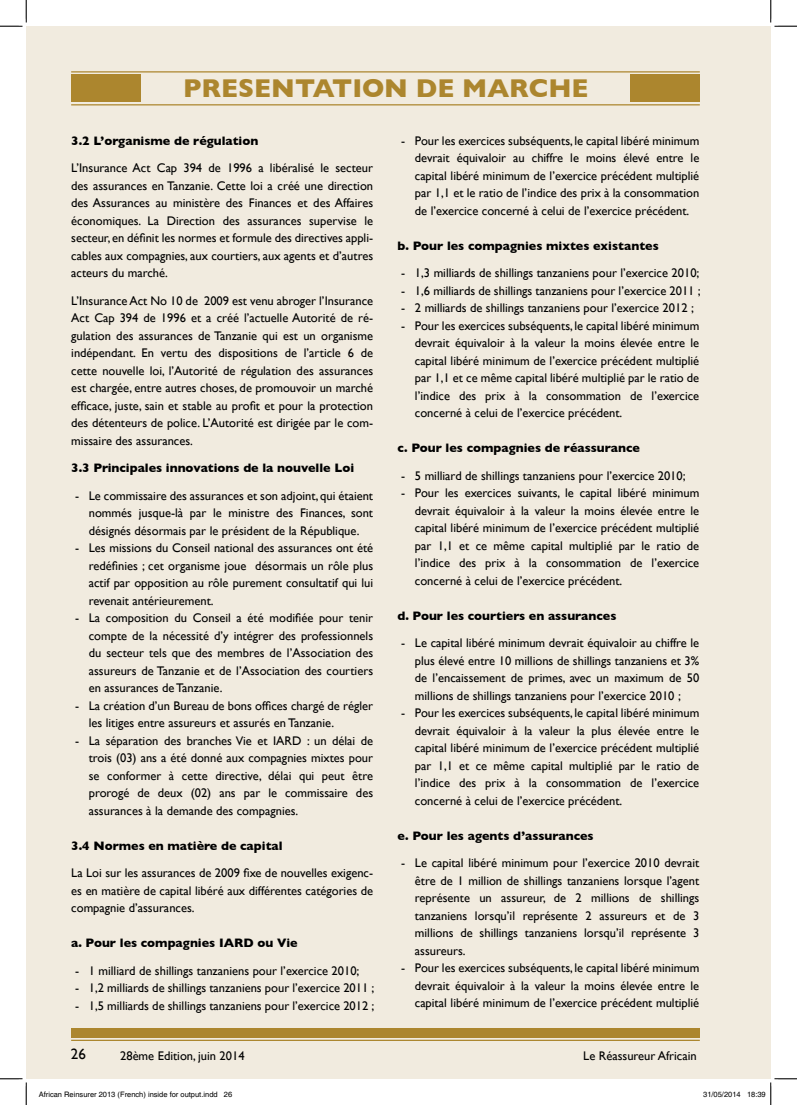
<style>
.page{position:relative;width:797px;height:1105px;background:#fff}
.page>*{position:absolute;margin:0;border:0;box-sizing:border-box;transform-origin:0 0}
.t1{font:700 26.25px "Gill Sans";color:#ac862e}
.t2{font:15px "Gill Sans";color:#000}
.t3{font:12.5px/17.5px "Gill Sans";color:#000;text-align:justify}
.t4{font:700 12.5px "Gill Sans";color:#000}
.t5{font:7.5px "Helvetica";color:#000}
</style>
<div class="page">
<div style="left:26px;top:26px;width:744px;height:1053px;background:#f1ebdf"></div>
<div style="left:71px;top:1028px;width:628px;height:9px;background:#ac862e"></div>
<hr style="left:71px;top:1040px;width:628px;height:1px;background:#ac862e">
<hr style="left:71px;top:71px;width:628px;height:2px;background:#ac862e">
<hr style="left:71px;top:104px;width:628px;height:1px;background:#ac862e">
<div style="left:71px;top:74px;width:70px;height:28px;background:#ac862e"></div>
<div style="left:630px;top:74px;width:69px;height:28px;background:#ac862e"></div>
<svg style="left:0;top:0;width:27px;height:27px"></svg>
<svg style="left:0;top:1078px;width:27px;height:27px"></svg>
<svg style="left:770px;top:0;width:27px;height:27px"></svg>
<svg style="left:770px;top:1078px;width:27px;height:27px"></svg>
<h1 class="t1" style="left:183px;top:73px;width:407px">PRESENTATION DE MARCHE</h1>
<p class="t4" style="left:71px;top:133px;width:189px">3.2 L’organisme de régulation</p>
<p class="t3" style="left:71px;top:159px;width:303px">L’Insurance Act Cap 394 de 1996 a libéralisé le secteur des assurances en Tanzanie. Cette loi a créé une direction des Assurances au ministère des Finances et des Affaires économiques. La Direction des assurances supervise le secteur, en définit les normes et formule des directives appli&shy;cables aux compagnies, aux courtiers, aux agents et d’autres acteurs du marché.</p>
<p class="t3" style="left:71px;top:292px;width:303px">L’Insurance Act No 10 de 2009 est venu abroger l’Insurance Act Cap 394 de 1996 et a créé l’actuelle Autorité de ré&shy;gulation des assurances de Tanzanie qui est un organisme indépendant. En vertu des dispositions de l’article 6 de cette nouvelle loi, l’Autorité de régulation des assurances est chargée, entre autres choses, de promouvoir un marché efficace, juste, sain et stable au profit et pour la protection des détenteurs de police. L’Autorité est dirigée par le com&shy;missaire des assurances.</p>
<p class="t4" style="left:71px;top:461px;width:284px">3.3 Principales innovations de la nouvelle Loi</p>
<p class="t3" style="left:89px;top:487px;width:286px;text-indent:-14px">- Le commissaire des assurances et son adjoint, qui étaient nommés jusque-là par le ministre des Finances, sont désignés désormais par le président de la République.</p>
<p class="t3" style="left:89px;top:539px;width:286px;text-indent:-14px">- Les missions du Conseil national des assurances ont été redéfinies ; cet organisme joue désormais un rôle plus actif par opposition au rôle purement consultatif qui lui revenait antérieurement.</p>
<p class="t3" style="left:89px;top:609px;width:286px;text-indent:-14px">- La composition du Conseil a été modifiée pour tenir compte de la nécessité d’y intégrer des professionnels du secteur tels que des membres de l’Association des assureurs de Tanzanie et de l’Association des courtiers en assurances de Tanzanie.</p>
<p class="t3" style="left:89px;top:697px;width:286px;text-indent:-14px">- La création d’un Bureau de bons offices chargé de régler les litiges entre assureurs et assurés en Tanzanie.</p>
<p class="t3" style="left:89px;top:732px;width:286px;text-indent:-14px">- La séparation des branches Vie et IARD : un délai de trois (03) ans a été donné aux compagnies mixtes pour se conformer à cette directive, délai qui peut être prorogé de deux (02) ans par le commissaire des assurances à la demande des compagnies.</p>
<p class="t4" style="left:71px;top:838px;width:213px">3.4 Normes en matière de capital</p>
<p class="t3" style="left:71px;top:864px;width:303px">La Loi sur les assurances de 2009 fixe de nouvelles exigenc&shy;es en matière de capital libéré aux différentes catégories de compagnie d’assurances.</p>
<p class="t4" style="left:71px;top:936px;width:228px">a. Pour les compagnies IARD ou Vie</p>
<p class="t3" style="left:75px;top:962px;width:286px">- 1 milliard de shillings tanzaniens pour l’exercice 2010;</p>
<p class="t3" style="left:75px;top:979px;width:301px">- 1,2 milliards de shillings tanzaniens pour l’exercice 2011 ;</p>
<p class="t3" style="left:75px;top:997px;width:301px">- 1,5 milliards de shillings tanzaniens pour l’exercice 2012 ;</p>
<p class="t3" style="left:415px;top:132px;width:286px;text-indent:-14px">- Pour les exercices subséquents, le capital libéré minimum devrait équivaloir au chiffre le moins élevé entre le capital libéré minimum de l’exercice précédent multiplié par 1,1 et le ratio de l’indice des prix à la consommation de l’exercice concerné à celui de l’exercice précédent.</p>
<p class="t4" style="left:397px;top:238px;width:263px">b. Pour les compagnies mixtes existantes</p>
<p class="t3" style="left:401px;top:264px;width:300px">- 1,3 milliards de shillings tanzaniens pour l’exercice 2010;</p>
<p class="t3" style="left:401px;top:282px;width:301px">- 1,6 milliards de shillings tanzaniens pour l’exercice 2011 ;</p>
<p class="t3" style="left:401px;top:299px;width:294px">- 2 milliards de shillings tanzaniens pour l’exercice 2012 ;</p>
<p class="t3" style="left:415px;top:317px;width:286px;text-indent:-14px">- Pour les exercices subséquents, le capital libéré minimum devrait équivaloir à la valeur la moins élevée entre le capital libéré minimum de l’exercice précédent multiplié par 1,1 et ce même capital libéré multiplié par le ratio de l’indice des prix à la consommation de l’exercice concerné à celui de l’exercice précédent.</p>
<p class="t4" style="left:397px;top:441px;width:244px">c. Pour les compagnies de réassurance</p>
<p class="t3" style="left:401px;top:467px;width:286px">- 5 milliard de shillings tanzaniens pour l’exercice 2010;</p>
<p class="t3" style="left:415px;top:484px;width:286px;text-indent:-14px">- Pour les exercices suivants, le capital libéré minimum devrait équivaloir à la valeur la moins élevée entre le capital libéré minimum de l’exercice précédent multiplié par 1,1 et ce même capital multiplié par le ratio de l’indice des prix à la consommation de l’exercice concerné à celui de l’exercice précédent.</p>
<p class="t4" style="left:397px;top:608px;width:220px">d. Pour les courtiers en assurances</p>
<p class="t3" style="left:415px;top:634px;width:286px;text-indent:-14px">- Le capital libéré minimum devrait équivaloir au chiffre le plus élevé entre 10 millions de shillings tanzaniens et 3% de l’encaissement de primes, avec un maximum de 50 millions de shillings tanzaniens pour l’exercice 2010 ;</p>
<p class="t3" style="left:415px;top:704px;width:286px;text-indent:-14px">- Pour les exercices subséquents, le capital libéré minimum devrait équivaloir à la valeur la plus élevée entre le capital libéré minimum de l’exercice précédent multiplié par 1,1 et ce même capital multiplié par le ratio de l’indice des prix à la consommation de l’exercice concerné à celui de l’exercice précédent.</p>
<p class="t4" style="left:397px;top:828px;width:198px">e. Pour les agents d’assurances</p>
<p class="t3" style="left:415px;top:854px;width:286px;text-indent:-14px">- Le capital libéré minimum pour l’exercice 2010 devrait être de 1 million de shillings tanzaniens lorsque l’agent représente un assureur, de 2 millions de shillings tanzaniens lorsqu’il représente 2 assureurs et de 3 millions de shillings tanzaniens lorsqu’il représente 3 assureurs.</p>
<p class="t3" style="left:415px;top:959px;width:286px;text-indent:-14px">- Pour les exercices subséquents, le capital libéré minimum devrait équivaloir à la valeur la moins élevée entre le capital libéré minimum de l’exercice précédent multiplié</p>
<p class="t2" style="left:71px;top:1045px;width:16px">26</p>
<p class="t3" style="left:120px;top:1047px;width:126px">28ème Edition, juin 2014</p>
<p class="t3" style="left:583px;top:1047px;width:115px">Le Réassureur Africain</p>
<p class="t5" style="left:39px;top:1090px;width:195px">African Reinsurer 2013 (French) inside for output.indd 26</p>
<p class="t5" style="left:703px;top:1090px;width:64px">31/05/2014 18:39</p>
</div>
